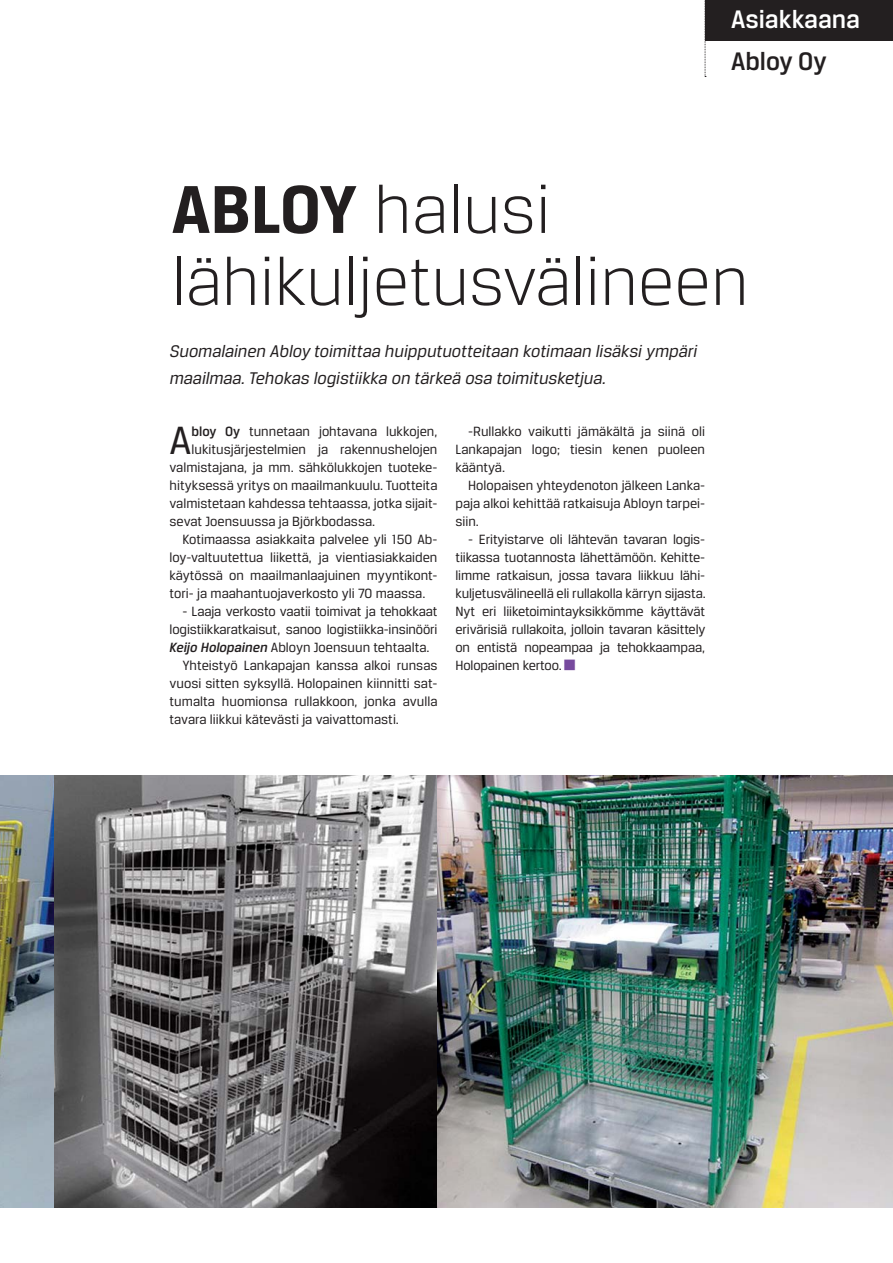
<style>
.page{position:relative;width:893px;height:1263px;background:#fff}
.page>*{position:absolute;margin:0;border:0;box-sizing:border-box;transform-origin:0 0}
.t1{font:300 72px/72px "Breuer Text";color:#231f20}
.t2{font:42px "Breuer Text";color:#231f20}
.t3{font:500 27px "Breuer Text";color:#fff}
.t4{font:500 27px "Breuer Text";color:#231f20}
.t5{font:italic 18px/27px "Breuer Text";color:#231f20}
.t6{font:14.25px/18px "Breuer Text";color:#231f20;text-align:justify}
.s1{font-weight:700}
.s2{font-weight:500}
.s3{font-weight:500;font-style:italic}
</style>
<div class="page">
<img style="left:0;top:776px;width:893px;height:432px">
<svg style="left:705px;top:0;width:188px;height:77px"></svg>
<h3 class="t3" style="left:731px;top:9px;width:131px">Asiakkaana</h3>
<h3 class="t4" style="left:731px;top:51px;width:97px">Abloy Oy</h3>
<h1 class="t1" style="left:172px;top:180px;width:578px"><span class="s1">ABLOY</span> halusi lähikuljetusvälineen</h1>
<p class="t5" style="left:170px;top:339px;width:529px">Suomalainen Abloy toimittaa huipputuotteitaan kotimaan lisäksi ympäri maailmaa. Tehokas logistiikka on tärkeä osa toimitusketjua.</p>
<p class="t6" style="left:455px;top:424px;width:251px;text-indent:13px">-Rullakko vaikutti jämäkältä ja siinä oli Lankapajan logo; tiesin kenen puoleen kääntyä.</p>
<p class="t6" style="left:455px;top:478px;width:251px;text-indent:13px">Holopaisen yhteydenoton jälkeen Lanka&shy;paja alkoi kehittää ratkaisuja Abloyn tarpei&shy;siin.</p>
<p class="t6" style="left:455px;top:532px;width:252px;text-indent:13px">- Erityistarve oli lähtevän tavaran logis&shy;tiikassa tuotannosta lähettämöön. Kehitte&shy;limme ratkaisun, jossa tavara liikkuu lähi&shy;kuljetusvälineellä eli rullakolla kärryn sijasta.<br>Nyt eri liiketoimintayksikkömme käyttävät erivärisiä rullakoita, jolloin tavaran käsittely on entistä nopeampaa ja tehokkaampaa, Holopainen kertoo.</p>
<h2 class="t2" style="left:170px;top:424px;width:23px">A</h2>
<p class="t6" style="left:192px;top:424px;width:247px"><span class="s2">bloy Oy</span> tunnetaan johtavana lukkojen,</p>
<p class="t6" style="left:192px;top:442px;width:247px">lukitusjärjestelmien ja rakennushelojen</p>
<p class="t6" style="left:170px;top:460px;width:269px">valmistajana, ja mm. sähkölukkojen tuoteke-</p>
<p class="t6" style="left:170px;top:478px;width:269px">hityksessä yritys on maailmankuulu. Tuotteita</p>
<p class="t6" style="left:170px;top:496px;width:269px">valmistetaan kahdessa tehtaassa, jotka sijait-</p>
<p class="t6" style="left:170px;top:514px;width:207px">sevat Joensuussa ja Björkbodassa.</p>
<p class="t6" style="left:182px;top:532px;width:257px">Kotimaassa asiakkaita palvelee yli 150 Ab-</p>
<p class="t6" style="left:170px;top:550px;width:269px">loy-valtuutettua liikettä, ja vientiasiakkaiden</p>
<p class="t6" style="left:170px;top:568px;width:269px">käytössä on maailmanlaajuinen myyntikont-</p>
<p class="t6" style="left:170px;top:586px;width:257px">tori- ja maahantuojaverkosto yli 70 maassa.</p>
<p class="t6" style="left:182px;top:604px;width:257px">- Laaja verkosto vaatii toimivat ja tehokkaat</p>
<p class="t6" style="left:170px;top:622px;width:269px">logistiikkaratkaisut, sanoo logistiikka-insinööri</p>
<p class="t6" style="left:170px;top:640px;width:262px"><span class="s3">Keijo Holopainen</span> Abloyn Joensuun tehtaalta.</p>
<p class="t6" style="left:182px;top:658px;width:257px">Yhteistyö Lankapajan kanssa alkoi runsas</p>
<p class="t6" style="left:170px;top:676px;width:269px">vuosi sitten syksyllä. Holopainen kiinnitti sat-</p>
<p class="t6" style="left:170px;top:694px;width:269px">tumalta huomionsa rullakkoon, jonka avulla</p>
<p class="t6" style="left:170px;top:712px;width:231px">tavara liikkui kätevästi ja vaivattomasti.</p>
</div>
